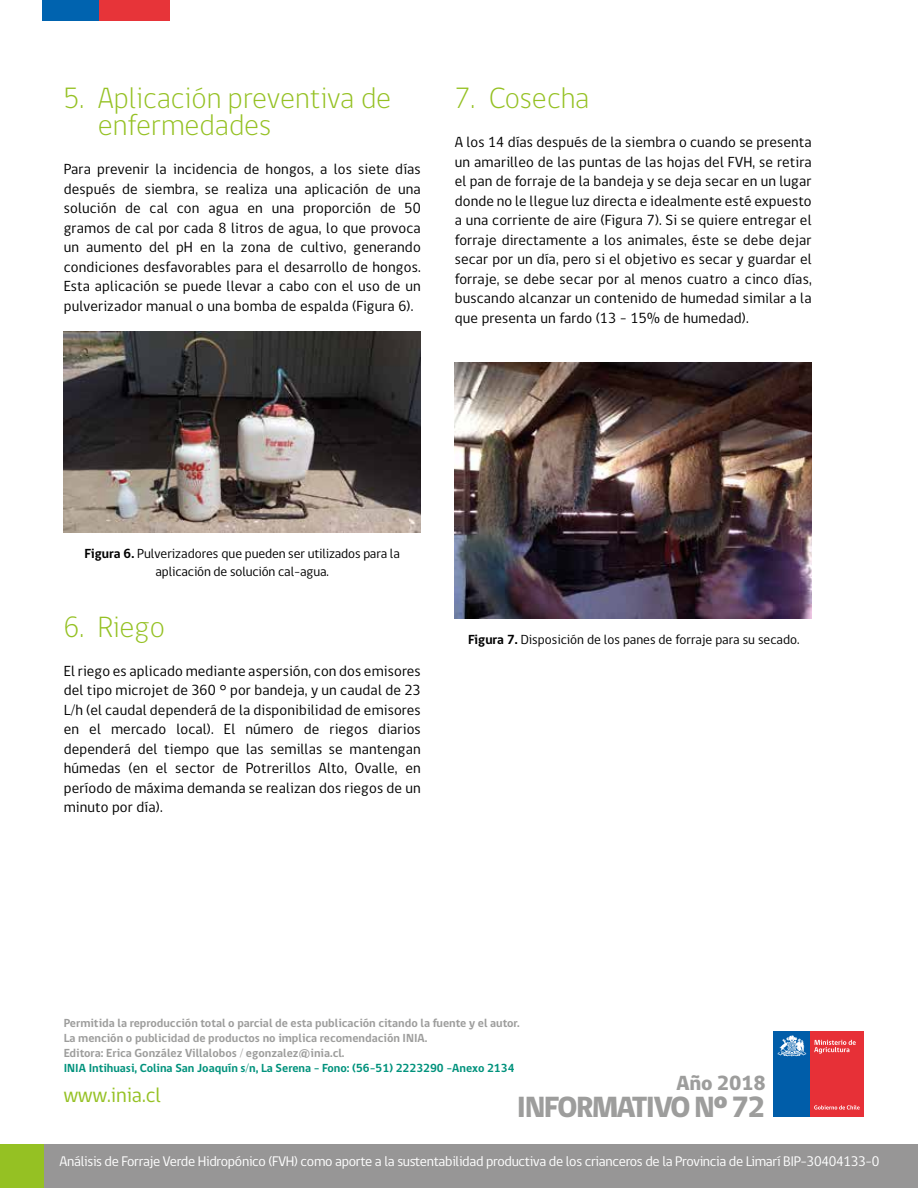
<style>
.page{position:relative;width:918px;height:1188px;background:#fff}
.page>*{position:absolute;margin:0;border:0;box-sizing:border-box;transform-origin:0 0}
.t1{font:300 30px/27px "gob CL";color:#95c123}
.t2{font:800 30px "gob CL";letter-spacing:-.05em;color:#9d9d9c}
.t3{font:21px "gob CL";color:#95c123}
.t4{font:800 21px "gob CL";letter-spacing:-.01em;color:#9d9d9c}
.t5{font:15px/19.5px "gob CL";letter-spacing:.01em;color:#000;text-align:justify}
.t6{font:14.25px "gob CL";letter-spacing:-.02em;color:#fff}
.t7{font:13.5px/18px "gob CL";letter-spacing:-.01em;color:#000;text-align:center}
.t8{font:700 12px/15px "gob CL";color:#9d9d9c}
.t9{font:700 12px "gob CL";color:#00927c}
.s1{font-weight:700}
</style>
<div class="page">
<div style="left:43px;top:1144px;width:875px;height:44px;background:#979696"></div>
<div style="left:0;top:1144px;width:44px;height:44px;background:#95c123"></div>
<div style="left:43px;top:0;width:56px;height:21px;background:#0063af"></div>
<div style="left:99px;top:0;width:71px;height:21px;background:#e73439"></div>
<div style="left:773px;top:1031px;width:37px;height:85px;background:#005da9"></div>
<div style="left:810px;top:1031px;width:54px;height:85px;background:#e73037"></div>
<svg style="left:778px;top:1035px;width:28px;height:21px"></svg>
<svg style="left:814px;top:1040px;width:42px;height:14px"></svg>
<svg style="left:814px;top:1105px;width:46px;height:5px"></svg>
<img style="left:455px;top:362px;width:357px;height:256px">
<img style="left:64px;top:332px;width:357px;height:200px">
<h1 class="t1" style="left:98px;top:86px;width:295px;text-indent:-34px">5. Aplicación preventiva de enfermedades</h1>
<p class="t5" style="left:64px;top:160px;width:359px">Para prevenir la incidencia de hongos, a los siete días después de siembra, se realiza una aplicación de una solución de cal con agua en una proporción de 50 gramos de cal por cada 8 litros de agua, lo que provoca un aumento del pH en la zona de cultivo, generando condiciones desfavorables para el desarrollo de hongos.<br>Esta aplicación se puede llevar a cabo con el uso de un pulverizador manual o una bomba de espalda (Figura 6).</p>
<h1 class="t1" style="left:455px;top:86px;width:136px">7. Cosecha</h1>
<p class="t5" style="left:455px;top:133px;width:359px">A los 14 días después de la siembra o cuando se presenta un amarilleo de las puntas de las hojas del FVH, se retira el pan de forraje de la bandeja y se deja secar en un lugar donde no le llegue luz directa e idealmente esté expuesto a una corriente de aire (Figura 7). Si se quiere entregar el forraje directamente a los animales, éste se debe dejar secar por un día, pero si el objetivo es secar y guardar el forraje, se debe secar por al menos cuatro a cinco días, buscando alcanzar un contenido de humedad similar a la que presenta un fardo (13 – 15% de humedad).</p>
<p class="t7" style="left:85px;top:545px;width:317px"><span class="s1">Figura 6.</span> Pulverizadores que pueden ser utilizados para la aplicación de solución cal-agua.</p>
<h1 class="t1" style="left:64px;top:614px;width:103px">6. Riego</h1>
<p class="t5" style="left:64px;top:661px;width:359px">El riego es aplicado mediante aspersión, con dos emisores del tipo microjet de 360 ° por bandeja, y un caudal de 23<br>L/h (el caudal dependerá de la disponibilidad de emisores en el mercado local). El número de riegos diarios dependerá del tiempo que las semillas se mantengan húmedas (en el sector de Potrerillos Alto, Ovalle, en período de máxima demanda se realizan dos riegos de un minuto por día).</p>
<p class="t7" style="left:468px;top:631px;width:333px"><span class="s1">Figura 7.</span> Disposición de los panes de forraje para su secado.</p>
<p class="t8" style="left:64px;top:1016px;width:457px">Permitida la reproducción total o parcial de esta publicación citando la fuente y el autor.<br>La mención o publicidad de productos no implica recomendación INIA.<br>Editora: Erica González Villalobos / egonzalez@inia.cl.</p>
<p class="t9" style="left:64px;top:1060px;width:452px">INIA Intihuasi, Colina San Joaquín s/n, La Serena - Fono: (56-51) 2223290 -Anexo 2134</p>
<h2 class="t3" style="left:64px;top:1081px;width:99px">www.inia.cl</h2>
<h2 class="t4" style="left:677px;top:1069px;width:91px">Año 2018</h2>
<h1 class="t2" style="left:517px;top:1086px;width:250px">INFORMATIVO Nº 72</h1>
<p class="t6" style="left:60px;top:1152px;width:822px">Análisis de Forraje Verde Hidropónico (FVH) como aporte a la sustentabilidad productiva de los crianceros de la Provincia de Limarí BIP-30404133-0</p>
</div>
